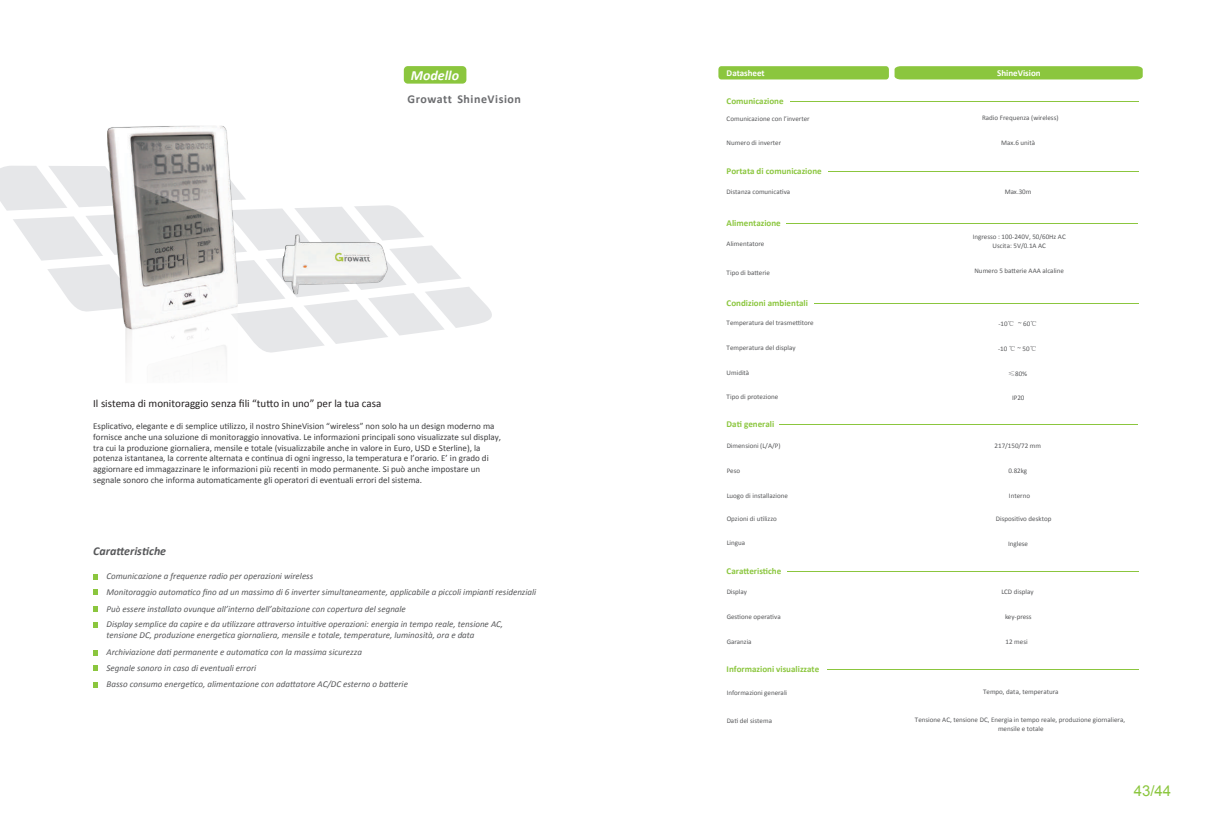
<style>
.page{position:relative;width:1208px;height:825px;background:#fff}
.page>*{position:absolute;margin:0;border:0;box-sizing:border-box;transform-origin:0 0}
.t1{font:15px "Arial";color:#8bc63e}
.t2{font:italic 700 14px "Calibri";color:#fff}
.t3{font:700 12px "Calibri";letter-spacing:.045em;color:#6c6d70}
.t4{font:italic 700 12px "Calibri";color:#57585a}
.t5{font:11px "Calibri";color:#231f20}
.t6{font:italic 9px/16.7px "Calibri";color:#57585a}
.t7{font:9px/10.8px "Calibri";color:#3e3e3f}
.t8{font:700 9px "Calibri";color:#8bc63e}
.t9{font:700 9px "Calibri";color:#fff}
.t10{font:7px/8.4px "Calibri";color:#57585a;text-align:center}
.s1{font-family:"Sim Sun"}
</style>
<div class="page">
<svg style="left:248px;top:209px;width:244px;height:144px"></svg>
<svg style="left:0;top:166px;width:95px;height:146px"></svg>
<svg style="left:894px;top:66px;width:248px;height:13px;background:#8dc741"></svg>
<div style="left:718px;top:66px;width:171px;height:13px;background:#8bc63e;border-radius:3px"></div>
<img style="left:95px;top:125px;width:153px;height:239px">
<img style="left:264px;top:205px;width:136px;height:130px">
<svg style="left:93px;top:574px;width:5px;height:6px"></svg>
<svg style="left:93px;top:589px;width:5px;height:6px"></svg>
<svg style="left:93px;top:622px;width:5px;height:5px"></svg>
<svg style="left:93px;top:682px;width:5px;height:5px"></svg>
<svg style="left:93px;top:665px;width:5px;height:6px"></svg>
<svg style="left:93px;top:650px;width:5px;height:6px"></svg>
<svg style="left:93px;top:606px;width:5px;height:6px"></svg>
<hr style="left:789px;top:101px;width:349px;height:1px;background:#8bc63e">
<hr style="left:828px;top:171px;width:310px;height:1px;background:#8bc63e">
<hr style="left:814px;top:303px;width:324px;height:1px;background:#8bc63e">
<hr style="left:786px;top:223px;width:352px;height:1px;background:#8bc63e">
<hr style="left:779px;top:424px;width:359px;height:1px;background:#8bc63e">
<hr style="left:787px;top:571px;width:351px;height:1px;background:#8bc63e">
<hr style="left:826px;top:669px;width:312px;height:1px;background:#8bc63e">
<div style="left:404px;top:66px;width:62px;height:18px;background:#8bc63e;border-radius:4px"></div>
<h2 class="t2" style="left:411px;top:66px;width:50px">Modello</h2>
<p class="t9" style="left:726px;top:67px;width:40px">Datasheet</p>
<p class="t9" style="left:997px;top:67px;width:45px">ShineVision</p>
<h3 class="t3" style="left:408px;top:92px;width:115px">Growatt ShineVision</h3>
<p class="t8" style="left:726px;top:95px;width:58px">Comunicazione</p>
<p class="t10" style="left:726px;top:114px;width:84px">Comunicazione con l’inverter</p>
<p class="t10" style="left:982px;top:113px;width:78px">Radio Frequenza (wireless)</p>
<p class="t10" style="left:726px;top:138px;width:56px">Numero di inverter</p>
<p class="t10" style="left:1001px;top:138px;width:35px">Max.6 unità</p>
<p class="t8" style="left:726px;top:165px;width:97px">Portata di comunicazione</p>
<p class="t10" style="left:726px;top:187px;width:65px">Distanza comunicativa</p>
<p class="t10" style="left:1004px;top:187px;width:28px">Max.30m</p>
<p class="t8" style="left:726px;top:217px;width:56px">Alimentazione</p>
<p class="t10" style="left:726px;top:240px;width:39px">Alimentatore</p>
<p class="t10" style="left:726px;top:268px;width:45px">Tipo di batterie</p>
<p class="t10" style="left:972px;top:233px;width:94px">Ingresso : 100-240V, 50/60Hz AC<br>Uscita: 5V/0.1A AC</p>
<p class="t10" style="left:974px;top:267px;width:91px">Numero 5 batterie AAA alcaline</p>
<p class="t8" style="left:726px;top:297px;width:83px">Condizioni ambientali</p>
<p class="t10" style="left:726px;top:319px;width:89px">Temperatura del trasmettitore</p>
<p class="t10" style="left:998px;top:320px;width:40px">-10<span class="s1">℃</span> ~ 60<span class="s1">℃</span></p>
<p class="t10" style="left:726px;top:343px;width:71px">Temperatura del display</p>
<p class="t10" style="left:998px;top:344px;width:40px">-10 <span class="s1">℃</span> ~ 50<span class="s1">℃</span></p>
<p class="t10" style="left:726px;top:368px;width:24px">Umidità</p>
<p class="t10" style="left:1008px;top:369px;width:21px"><span class="s1">≤</span>80%</p>
<h3 class="t5" style="left:93px;top:396px;width:290px">Il sistema di monitoraggio senza fili “tutto in uno” per la tua casa</h3>
<p class="t10" style="left:726px;top:393px;width:53px">Tipo di protezione</p>
<p class="t10" style="left:1012px;top:394px;width:14px">IP20</p>
<p class="t7" style="left:93px;top:421px;width:409px">Esplicativo, elegante e di semplice utilizzo, il nostro ShineVision “wireless” non solo ha un design moderno ma fornisce anche una soluzione di monitoraggio innovativa. Le informazioni principali sono visualizzate sul display, tra cui la produzione giornaliera, mensile e totale (visualizzabile anche in valore in Euro, USD e Sterline), la potenza istantanea, la corrente alternata e continua di ogni ingresso, la temperatura e l’orario. E’ in grado di aggiornare ed immagazzinare le informazioni più recenti in modo permanente. Si può anche impostare un segnale sonoro che informa automaticamente gli operatori di eventuali errori del sistema.</p>
<p class="t8" style="left:726px;top:418px;width:49px">Dati generali</p>
<p class="t10" style="left:726px;top:441px;width:55px">Dimensioni (L/A/P)</p>
<p class="t10" style="left:994px;top:442px;width:48px">217/150/72 mm</p>
<p class="t10" style="left:726px;top:466px;width:15px">Peso</p>
<p class="t10" style="left:1008px;top:466px;width:20px">0.82kg</p>
<p class="t10" style="left:726px;top:491px;width:63px">Luogo di installazione</p>
<p class="t10" style="left:1009px;top:491px;width:23px">Interno</p>
<p class="t10" style="left:726px;top:514px;width:52px">Opzioni di utilizzo</p>
<p class="t10" style="left:996px;top:514px;width:57px">Dispositivo desktop</p>
<h3 class="t4" style="left:93px;top:543px;width:74px">Caratteristiche</h3>
<p class="t10" style="left:726px;top:539px;width:20px">Lingua</p>
<p class="t10" style="left:1008px;top:539px;width:22px">Inglese</p>
<p class="t6" style="left:106px;top:567px;width:431px">Comunicazione a frequenze radio per operazioni wireless<br>Monitoraggio automatico fino ad un massimo di 6 inverter simultaneamente, applicabile a piccoli impianti residenziali<br>Può essere installato ovunque all’interno dell’abitazione con copertura del segnale</p>
<p class="t6" style="left:106px;top:618px;width:398px;line-height:10.8px">Display semplice da capire e da utilizzare attraverso intuitive operazioni: energia in tempo reale, tensione AC, tensione DC, produzione energetica giornaliera, mensile e totale, temperature, luminosità, ora e data</p>
<p class="t6" style="left:106px;top:644px;width:257px;line-height:15.4px">Archiviazione dati permanente e automatica con la massima sicurezza<br>Segnale sonoro in caso di eventuali errori</p>
<p class="t6" style="left:106px;top:675px;width:303px">Basso consumo energetico, alimentazione con adattatore AC/DC esterno o batterie</p>
<p class="t8" style="left:726px;top:565px;width:56px">Caratteristiche</p>
<p class="t10" style="left:726px;top:587px;width:22px">Display</p>
<p class="t10" style="left:1001px;top:587px;width:34px">LCD display</p>
<p class="t10" style="left:726px;top:612px;width:56px">Gestione operativa</p>
<p class="t10" style="left:1005px;top:612px;width:28px">key-press</p>
<p class="t10" style="left:726px;top:637px;width:26px">Garanzia</p>
<p class="t10" style="left:1005px;top:638px;width:24px">12 mesi</p>
<p class="t8" style="left:726px;top:663px;width:94px">Informazioni visualizzate</p>
<p class="t10" style="left:726px;top:688px;width:62px">Informazioni generali</p>
<p class="t10" style="left:983px;top:688px;width:77px">Tempo, data, temperatura</p>
<p class="t10" style="left:726px;top:716px;width:47px">Dati del sistema</p>
<p class="t10" style="left:915px;top:716px;width:212px">Tensione AC, tensione DC, Energia in tempo reale, produzione giornaliera, mensile e totale</p>
<h1 class="t1" style="left:1133px;top:781px;width:39px">43/44</h1>
</div>
